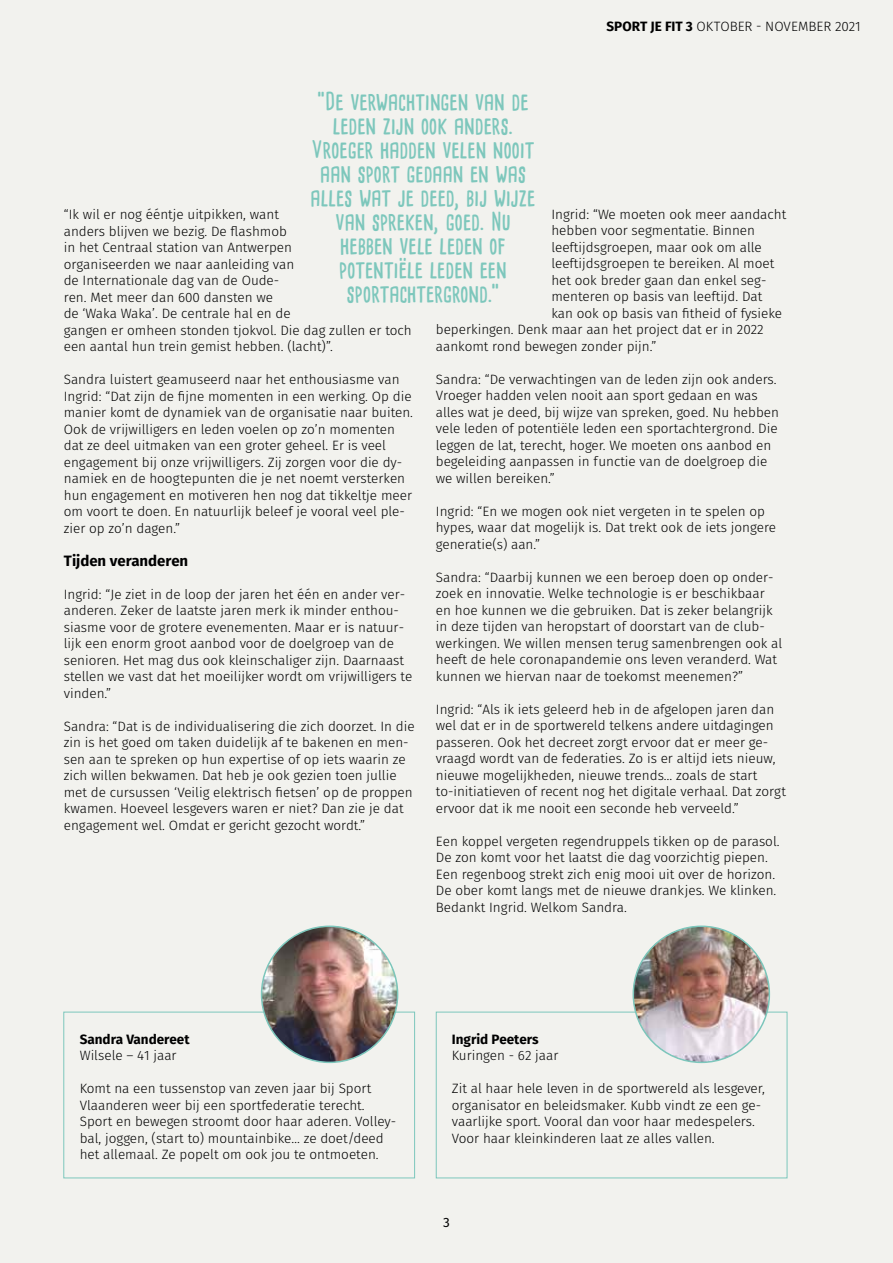
<style>
.page{position:relative;width:893px;height:1263px;background:#f2f2ee}
.page>*{position:absolute;margin:0;border:0;box-sizing:border-box;transform-origin:0 0}
.t1{font:700 24px/24px "Cardenio Modern";letter-spacing:-.005em;color:#7dc7bc;text-align:center}
.t2{font:700 15px "Fira Sans";color:#000}
.t3{font:300 13.5px/16.5px "Fira Sans";color:#000}
.t4{font:700 13.5px "Fira Sans";color:#000}
.t5{font:13.5px "Fira Sans";color:#000}
.s1{font-weight:700}
</style>
<div class="page">
<div style="left:63px;top:1012px;width:352px;height:166px;border:1px solid #7dc7bc"></div>
<div style="left:436px;top:1012px;width:351px;height:166px;border:1px solid #7dc7bc"></div>
<img style="left:262px;top:926px;width:136px;height:136px;border-radius:68px">
<img style="left:633px;top:926px;width:136px;height:136px;border-radius:68px">
<p class="t3" style="left:606px;top:18px;width:256px"><span class="s1">SPORT JE FIT 3</span> OKTOBER - NOVEMBER 2021</p>
<h1 class="t1" style="left:311px;top:89px;width:227px">“De verwachtingen van de leden zijn ook anders.<br>Vroeger hadden velen nooit aan sport gedaan en was alles wat je deed, bij wijze van spreken, goed. Nu hebben vele leden of potentiële leden een sportachtergrond.”</h1>
<p class="t3" style="left:64px;top:206px;width:349px">“Ik wil er nog ééntje uitpikken, want<br>anders blijven we bezig. De flashmob<br>in het Centraal station van Antwerpen<br>organiseerden we naar aanleiding van<br>de Internationale dag van de Oude-<br>ren. Met meer dan 600 dansten we<br>de ‘Waka Waka’. De centrale hal en de<br>gangen er omheen stonden tjokvol. Die dag zullen er toch een aantal hun trein gemist hebben. (lacht)”.</p>
<p class="t3" style="left:64px;top:371px;width:351px">Sandra luistert geamuseerd naar het enthousiasme van Ingrid: “Dat zijn de fijne momenten in een werking. Op die manier komt de dynamiek van de organisatie naar buiten.<br>Ook de vrijwilligers en leden voelen op zo’n momenten dat ze deel uitmaken van een groter geheel. Er is veel engagement bij onze vrijwilligers. Zij zorgen voor die dy&shy;namiek en de hoogtepunten die je net noemt versterken hun engagement en motiveren hen nog dat tikkeltje meer om voort te doen. En natuurlijk beleef je vooral veel ple&shy;zier op zo’n dagen.”</p>
<p class="t2" style="left:64px;top:550px;width:126px">Tijden veranderen</p>
<p class="t3" style="left:64px;top:586px;width:350px">Ingrid: “Je ziet in de loop der jaren het één en ander ver&shy;anderen. Zeker de laatste jaren merk ik minder enthou&shy;siasme voor de grotere evenementen. Maar er is natuur&shy;lijk een enorm groot aanbod voor de doelgroep van de senioren. Het mag dus ook kleinschaliger zijn. Daarnaast stellen we vast dat het moeilijker wordt om vrijwilligers te vinden.”</p>
<p class="t3" style="left:64px;top:718px;width:352px">Sandra: “Dat is de individualisering die zich doorzet. In die zin is het goed om taken duidelijk af te bakenen en men&shy;sen aan te spreken op hun expertise of op iets waarin ze zich willen bekwamen. Dat heb je ook gezien toen jullie met de cursussen ‘Veilig elektrisch fietsen’ op de proppen kwamen. Hoeveel lesgevers waren er niet? Dan zie je dat engagement wel. Omdat er gericht gezocht wordt.”</p>
<p class="t3" style="left:551px;top:206px;width:236px">Ingrid: “We moeten ook meer aandacht</p>
<p class="t3" style="left:551px;top:222px;width:205px">hebben voor segmentatie. Binnen</p>
<p class="t3" style="left:551px;top:239px;width:212px">leeftijdsgroepen, maar ook om alle</p>
<p class="t3" style="left:551px;top:255px;width:224px">leeftijdsgroepen te bereiken. Al moet</p>
<p class="t3" style="left:551px;top:272px;width:217px">het ook breder gaan dan enkel seg-</p>
<p class="t3" style="left:551px;top:288px;width:212px">menteren op basis van leeftijd. Dat</p>
<p class="t3" style="left:551px;top:305px;width:232px">kan ook op basis van fitheid of fysieke</p>
<p class="t3" style="left:436px;top:321px;width:329px">beperkingen. Denk maar aan het project dat er in 2022</p>
<p class="t3" style="left:436px;top:338px;width:222px">aankomt rond bewegen zonder pijn.”</p>
<p class="t3" style="left:436px;top:371px;width:345px">Sandra: “De verwachtingen van de leden zijn ook anders.<br>Vroeger hadden velen nooit aan sport gedaan en was alles wat je deed, bij wijze van spreken, goed. Nu hebben vele leden of potentiële leden een sportachtergrond. Die leggen de lat, terecht, hoger. We moeten ons aanbod en begeleiding aanpassen in functie van de doelgroep die we willen bereiken.”</p>
<p class="t3" style="left:436px;top:503px;width:342px">Ingrid: “En we mogen ook niet vergeten in te spelen op hypes, waar dat mogelijk is. Dat trekt ook de iets jongere generatie(s) aan.”</p>
<p class="t3" style="left:436px;top:569px;width:348px">Sandra: “Daarbij kunnen we een beroep doen op onder&shy;zoek en innovatie. Welke technologie is er beschikbaar en hoe kunnen we die gebruiken. Dat is zeker belangrijk in deze tijden van heropstart of doorstart van de club&shy;werkingen. We willen mensen terug samenbrengen ook al heeft de hele coronapandemie ons leven veranderd. Wat kunnen we hiervan naar de toekomst meenemen?”</p>
<p class="t3" style="left:436px;top:701px;width:352px">Ingrid: “Als ik iets geleerd heb in de afgelopen jaren dan wel dat er in de sportwereld telkens andere uitdagingen passeren. Ook het decreet zorgt ervoor dat er meer ge&shy;vraagd wordt van de federaties. Zo is er altijd iets nieuw, nieuwe mogelijkheden, nieuwe trends… zoals de start to-initiatieven of recent nog het digitale verhaal. Dat zorgt ervoor dat ik me nooit een seconde heb verveeld.”</p>
<p class="t3" style="left:436px;top:833px;width:345px">Een koppel vergeten regendruppels tikken op de parasol.<br>De zon komt voor het laatst die dag voorzichtig piepen.<br>Een regenboog strekt zich enig mooi uit over de horizon.<br>De ober komt langs met de nieuwe drankjes. We klinken.<br>Bedankt Ingrid. Welkom Sandra.</p>
<p class="t4" style="left:80px;top:1030px;width:111px">Sandra Vandereet</p>
<p class="t3" style="left:80px;top:1047px;width:98px">Wilsele – 41 jaar</p>
<p class="t3" style="left:80px;top:1080px;width:318px">Komt na een tussenstop van zeven jaar bij Sport Vlaanderen weer bij een sportfederatie terecht.<br>Sport en bewegen stroomt door haar aderen. Volley&shy;bal, joggen, (start to) mountainbike… ze doet/deed het allemaal. Ze popelt om ook jou te ontmoeten.</p>
<p class="t4" style="left:452px;top:1030px;width:88px">Ingrid Peeters</p>
<p class="t3" style="left:452px;top:1047px;width:108px">Kuringen - 62 jaar</p>
<p class="t3" style="left:452px;top:1080px;width:314px">Zit al haar hele leven in de sportwereld als lesgever, organisator en beleidsmaker. Kubb vindt ze een ge&shy;vaarlijke sport. Vooral dan voor haar medespelers.<br>Voor haar kleinkinderen laat ze alles vallen.</p>
<p class="t5" style="left:443px;top:1213px;width:8px">3</p>
</div>
